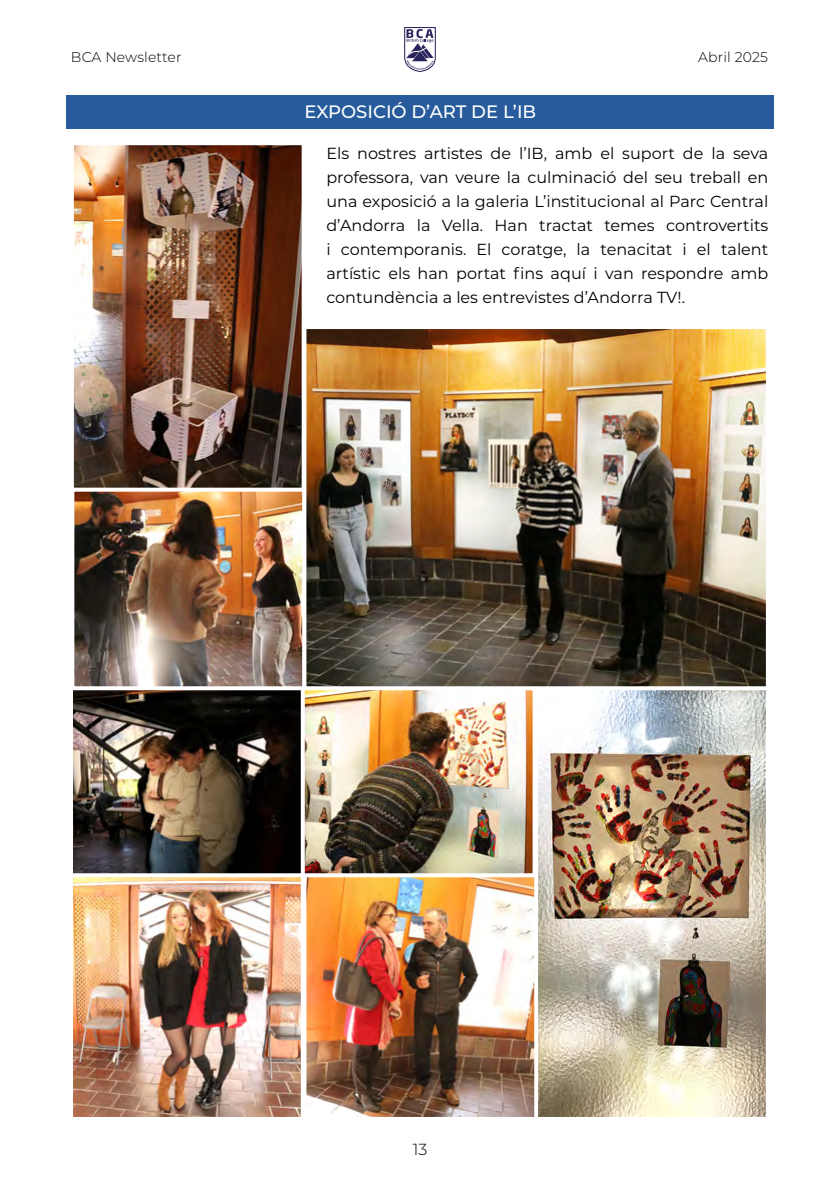
<style>
.page{position:relative;width:840px;height:1191px;background:#fff}
.page>*{position:absolute;margin:0;border:0;box-sizing:border-box;transform-origin:0 0}
.t1{font:500 18px "Montserrat";color:#fff}
.t2{font:16px/24px "Montserrat";color:#020203;text-align:justify}
.t3{font:300 16px "Montserrat";color:#000}
.t4{font:300 14px "Montserrat";letter-spacing:.01em;color:#000}
</style>
<div class="page">
<svg style="left:404px;top:27px;width:31px;height:45px"></svg>
<img style="left:74px;top:691px;width:225px;height:181px">
<div style="left:71px;top:688px;width:231px;height:187px;border:2px solid #fff"></div>
<img style="left:75px;top:492px;width:226px;height:193px">
<div style="left:72px;top:489px;width:232px;height:199px;border:2px solid #fff"></div>
<img style="left:305px;top:691px;width:226px;height:181px">
<div style="left:302px;top:688px;width:232px;height:187px;border:2px solid #fff"></div>
<img style="left:307px;top:878px;width:226px;height:238px">
<div style="left:304px;top:875px;width:232px;height:244px;border:2px solid #fff"></div>
<img style="left:74px;top:878px;width:225px;height:238px">
<div style="left:71px;top:875px;width:231px;height:244px;border:2px solid #fff"></div>
<img style="left:307px;top:330px;width:457px;height:355px">
<div style="left:304px;top:327px;width:463px;height:361px;border:2px solid #fff"></div>
<img style="left:539px;top:691px;width:225px;height:425px">
<div style="left:536px;top:688px;width:231px;height:431px;border:2px solid #fff"></div>
<img style="left:75px;top:146px;width:225px;height:340px">
<div style="left:72px;top:143px;width:231px;height:346px;border:2px solid #fff"></div>
<div style="left:67px;top:95px;width:706px;height:33px;background:#275b9b"></div>
<p class="t4" style="left:71px;top:48px;width:112px">BCA Newsletter</p>
<p class="t4" style="left:697px;top:48px;width:71px">Abril 2025</p>
<p class="t1" style="left:304px;top:99px;width:233px">EXPOSICIÓ D’ART DE L’IB</p>
<p class="t2" style="left:326px;top:141px;width:443px">Els nostres artistes de l’IB, amb el suport de la seva professora, van veure la culminació del seu treball en una exposició a la galeria L’institucional al Parc Central d’Andorra la Vella. Han tractat temes controvertits i contemporanis. El coratge, la tenacitat i el talent artístic els han portat fins aquí i van respondre amb contundència a les entrevistes d’Andorra TV!.</p>
<p class="t3" style="left:412px;top:1138px;width:16px">13</p>
</div>
